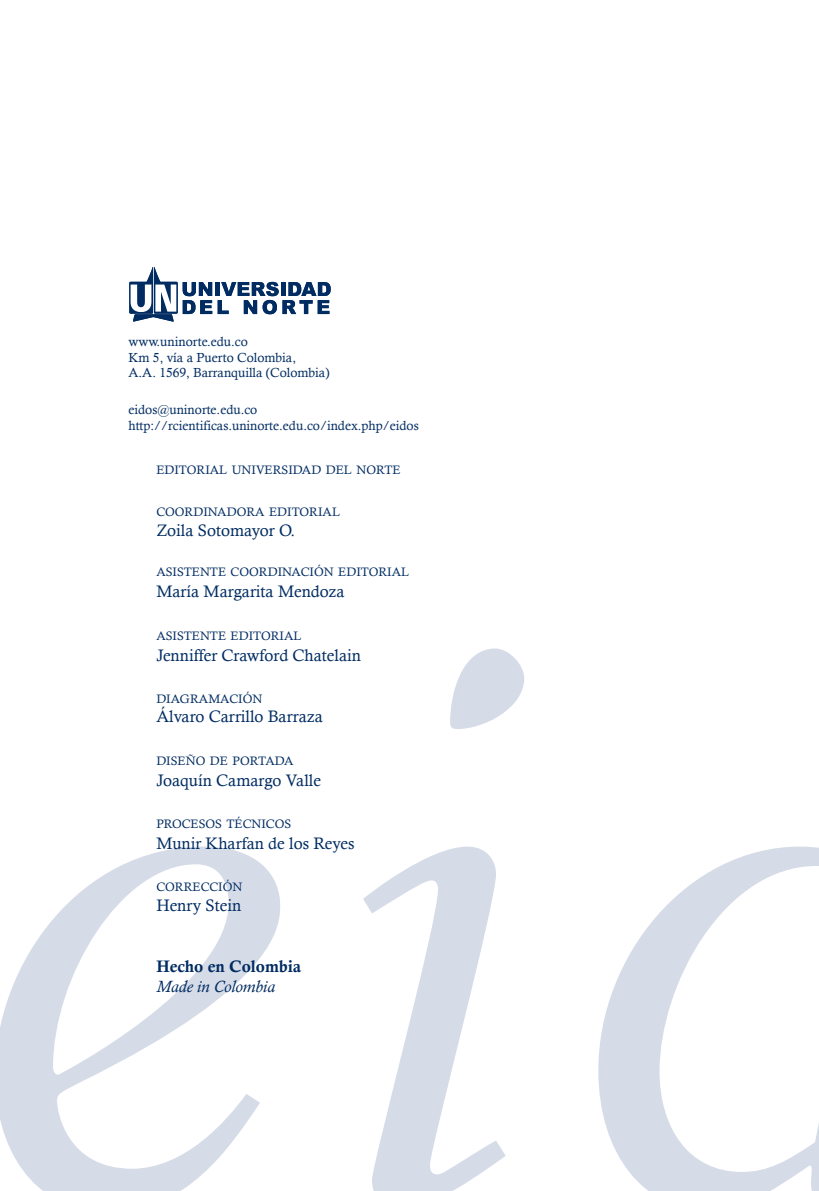
<style>
.page{position:relative;width:819px;height:1191px;background:#fff}
.page>*{position:absolute;margin:0;border:0;box-sizing:border-box;transform-origin:0 0}
.t1{font:16.62px "Calisto";color:#002c62}
.t2{font:16.62px "Calis MT Bol";color:#002c62}
.t3{font:italic 16.62px "Calisto";color:#002c62}
.t4{font:13.12px/15.8px "Calisto";color:#002c62}
.t5{font:12.25px "Calisto";color:#002c62}
</style>
<div class="page">
<svg style="left:0;top:648px;width:819px;height:543px"></svg>
<hr style="left:215px;top:282px;width:4px;height:14px;background:#002c62">
<svg style="left:218px;top:282px;width:113px;height:32px"></svg>
<svg style="left:129px;top:267px;width:83px;height:55px"></svg>
<p class="t4" style="left:128px;top:333px;width:203px">www.uninorte.edu.co<br>Km 5, vía a Puerto Colombia,<br>A.A. 1569, Barranquilla (Colombia)</p>
<p class="t4" style="left:128px;top:401px;width:292px">eidos@uninorte.edu.co http://rcientificas.uninorte.edu.co/index.php/eidos</p>
<p class="t5" style="left:156px;top:462px;width:246px">EDITORIAL UNIVERSIDAD DEL NORTE</p>
<p class="t5" style="left:156px;top:504px;width:185px">COORDINADORA EDITORIAL</p>
<h1 class="t1" style="left:156px;top:520px;width:140px">Zoila Sotomayor O.</h1>
<p class="t5" style="left:156px;top:565px;width:254px">ASISTENTE COORDINACIÓN EDITORIAL</p>
<h1 class="t1" style="left:156px;top:582px;width:190px">María Margarita Mendoza</h1>
<p class="t5" style="left:156px;top:628px;width:147px">ASISTENTE EDITORIAL</p>
<h1 class="t1" style="left:156px;top:645px;width:206px">Jenniffer Crawford Chatelain</h1>
<p class="t5" style="left:156px;top:691px;width:107px">DIAGRAMACIÓN</p>
<h1 class="t1" style="left:156px;top:707px;width:168px">Álvaro Carrillo Barraza</h1>
<p class="t5" style="left:156px;top:753px;width:139px">DISEÑO DE PORTADA</p>
<h1 class="t1" style="left:156px;top:770px;width:166px">Joaquín Camargo Valle</h1>
<p class="t5" style="left:156px;top:816px;width:136px">PROCESOS TÉCNICOS</p>
<h1 class="t1" style="left:156px;top:833px;width:200px">Munir Kharfan de los Reyes</h1>
<p class="t5" style="left:156px;top:879px;width:88px">CORRECCIÓN</p>
<h1 class="t1" style="left:156px;top:895px;width:86px">Henry Stein</h1>
<h1 class="t2" style="left:156px;top:957px;width:146px">Hecho en Colombia</h1>
<h1 class="t3" style="left:156px;top:977px;width:120px">Made in Colombia</h1>
</div>
